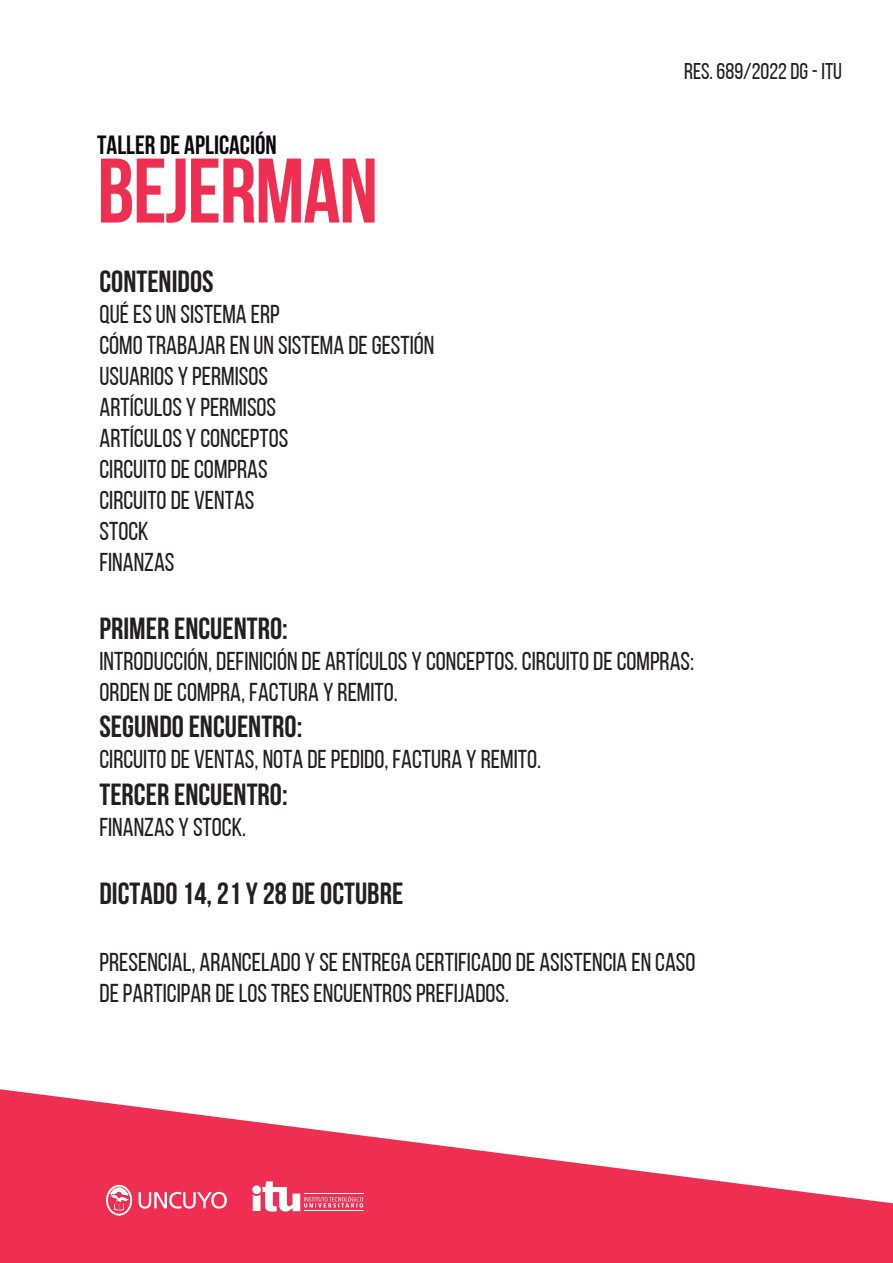
<style>
.page{position:relative;width:893px;height:1263px;background:#fff}
.page>*{position:absolute;margin:0;border:0;box-sizing:border-box;transform-origin:0 0}
.t1{font:700 91.35px "Bebas Neue";letter-spacing:-.015em;color:#ee2f51}
.t2{font:700 30.6px "Bebas Neue";color:#231f20}
.t3{font:700 26.4px "Bebas Neue";color:#0c090d}
.t4{font:25.8px/30.9px "Bebas Neue";color:#231f20}
.t5{font:22.8px "Bebas Neue";color:#231f20}
</style>
<div class="page">
<svg style="left:0;top:1089px;width:893px;height:174px;fill:#ee2f51"></svg>
<svg style="left:106px;top:1185px;width:26px;height:30px"></svg>
<svg style="left:139px;top:1192px;width:88px;height:16px"></svg>
<svg style="left:253px;top:1181px;width:110px;height:30px"></svg>
<p class="t3" style="left:97px;top:130px;width:181px">TALLER DE APLICACIÓN</p>
<h1 class="t1" style="left:97px;top:141px;width:282px">BEJERMAN</h1>
<p class="t2" style="left:99px;top:265px;width:116px">CONTENIDOS</p>
<p class="t4" style="left:99px;top:299px;width:337px">QUÉ ES UN SISTEMA ERP<br>CÓMO TRABAJAR EN UN SISTEMA DE GESTIÓN<br>USUARIOS Y PERMISOS<br>ARTÍCULOS Y PERMISOS<br>ARTÍCULOS Y CONCEPTOS<br>CIRCUITO DE COMPRAS<br>CIRCUITO DE VENTAS<br>STOCK<br>FINANZAS</p>
<p class="t5" style="left:684px;top:59px;width:159px">RES. 689/2022 DG - ITU</p>
<p class="t2" style="left:99px;top:611px;width:190px">PRIMER ENCUENTRO:</p>
<p class="t4" style="left:99px;top:645px;width:596px">INTRODUCCIÓN, DEFINICIÓN DE ARTÍCULOS Y CONCEPTOS. CIRCUITO DE COMPRAS:<br>ORDEN DE COMPRA, FACTURA Y REMITO.</p>
<p class="t2" style="left:99px;top:710px;width:204px">SEGUNDO ENCUENTRO:</p>
<p class="t4" style="left:99px;top:744px;width:443px">CIRCUITO DE VENTAS, NOTA DE PEDIDO, FACTURA Y REMITO.</p>
<p class="t2" style="left:99px;top:777px;width:190px">TERCER ENCUENTRO:</p>
<p class="t4" style="left:99px;top:811px;width:148px">FINANZAS Y STOCK.</p>
<p class="t2" style="left:99px;top:876px;width:305px">DICTADO 14, 21 Y 28 DE OCTUBRE</p>
<p class="t4" style="left:99px;top:947px;width:598px">PRESENCIAL, ARANCELADO Y SE ENTREGA CERTIFICADO DE ASISTENCIA EN CASO<br>DE PARTICIPAR DE LOS TRES ENCUENTROS PREFIJADOS.</p>
</div>
